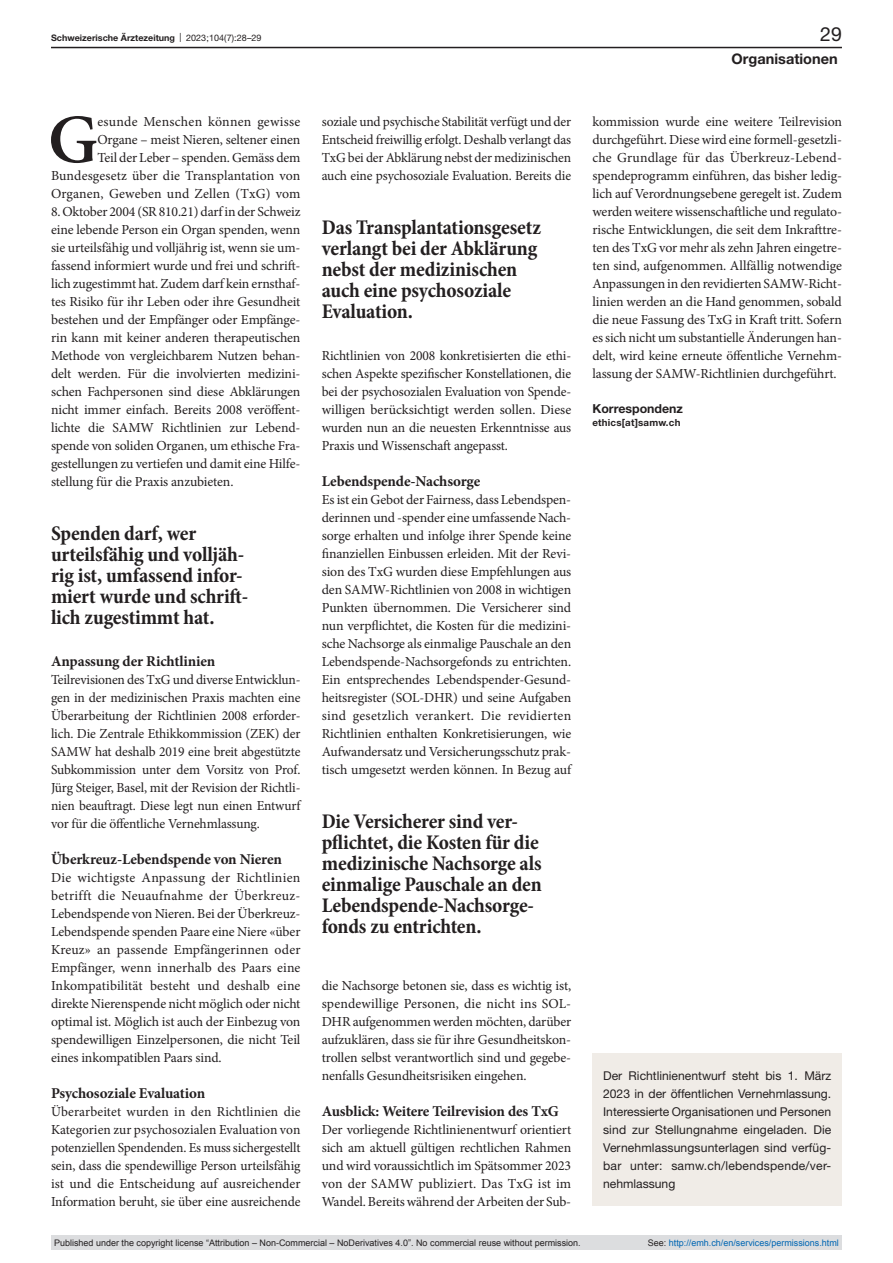
<style>
.page{position:relative;width:893px;height:1263px;background:#fff}
.page>*{position:absolute;margin:0;border:0;box-sizing:border-box;transform-origin:0 0}
.paragraph-initial{font:600 69.15px "Minion Pro";color:#231f20}
.quote{font:700 condensed 21px/21px "Minion Pro";letter-spacing:-.01em;color:#231f20}
.t1{font:19.5px "Helvetica Neue LT Pro";color:#231f20}
.head2{font:700 15px "Minion Pro";letter-spacing:-.01em;color:#231f20}
.t2{font:700 14.55px "Helvetica Neue LT Pro";color:#231f20}
.paragraph{font:13.8px/18px "Minion Pro";letter-spacing:-.01em;color:#231f20;text-align:justify}
.paragraph-initial-2{font:13.8px/18px "Minion Pro";letter-spacing:-.005em;color:#231f20;text-align:right}
.correspondence-head{font:700 12.3px "Helvetica Neue LT Pro";color:#231f20}
.box-paragraph{font:12.15px/18px "Helvetica Neue LT Pro";letter-spacing:.02em;color:#231f20;text-align:justify}
.correspondence-e-mai{font:700 9.75px "Helvetica Neue LT Pro";letter-spacing:.02em;color:#231f20}
.t3{font:9px "Arial";color:#231f20}
.t4{font:9px "Arial";color:#0066b3}
.t5{font:700 9px "Helvetica Neue LT Pro";color:#231f20}
.s1{font-weight:400}
.s2{color:#231f20}
</style>
<div class="page">
<div style="left:592px;top:1053px;width:250px;height:153px;background:#f0ece7"></div>
<hr style="left:51px;top:47px;width:791px;height:1px;background:#231f20">
<div style="left:51px;top:1235px;width:791px;height:15px;background:#dcdddf"></div>
<p class="t5" style="left:51px;top:32px;width:212px">Schweizerische Ärztezeitung <span class="s1">| 2023;104(7):28–29</span></p>
<h3 class="t1" style="left:820px;top:22px;width:23px">29</h3>
<p class="paragraph-initial" style="left:48px;top:92px;width:52px">G</p>
<p class="paragraph-initial-2" style="left:51px;top:113px;width:251px">esunde Menschen können gewisse<br>Organe – meist Nieren, seltener einen<br>Teil der Leber – spenden. Gemäss dem Bundesgesetz über die Transplantation von Organen, Geweben und Zellen (TxG) vom</p>
<p class="paragraph-initial-2" style="left:51px;top:203px;width:251px;text-align:justify">8. Oktober 2004 (SR 810.21) darf in der Schweiz eine lebende Person ein Organ spenden, wenn sie urteilsfähig und volljährig ist, wenn sie um&shy;fassend informiert wurde und frei und schrift&shy;lich zugestimmt hat. Zudem darf kein ernsthaf&shy;tes Risiko für ihr Leben oder ihre Gesundheit bestehen und der Empfänger oder Empfänge&shy;rin kann mit keiner anderen therapeutischen Methode von vergleichbarem Nutzen behan&shy;delt werden. Für die involvierten medizini&shy;schen Fachpersonen sind diese Abklärungen nicht immer einfach. Bereits 2008 veröffent&shy;lichte die SAMW Richtlinien zur Lebend&shy;spende von soliden Organen, um ethische Fra&shy;gestellungen zu vertiefen und damit eine Hilfe&shy;stellung für die Praxis anzubieten.</p>
<p class="quote" style="left:51px;top:524px;width:199px">Spenden darf, wer urteilsfähig und volljäh&shy;rig ist, umfassend infor&shy;miert wurde und schrift&shy;lich zugestimmt hat.</p>
<p class="head2" style="left:51px;top:651px;width:166px">Anpassung der Richtlinien</p>
<p class="paragraph" style="left:51px;top:671px;width:251px">Teilrevisionen des TxG und diverse Entwicklun&shy;gen in der medizinischen Praxis machten eine Überarbeitung der Richtlinien 2008 erforder&shy;lich. Die Zentrale Ethikkommission (ZEK) der SAMW hat deshalb 2019 eine breit abgestützte Subkommission unter dem Vorsitz von Prof.<br>Jürg Steiger, Basel, mit der Revision der Richtli&shy;nien beauftragt. Diese legt nun einen Entwurf vor für die öffentliche Vernehmlassung.</p>
<p class="head2" style="left:51px;top:849px;width:232px">Überkreuz-Lebendspende von Nieren</p>
<p class="paragraph" style="left:51px;top:869px;width:251px">Die wichtigste Anpassung der Richtlinien betrifft die Neuaufnahme der Überkreuz-Lebendspende von Nieren. Bei der Überkreuz-Lebendspende spenden Paare eine Niere «über Kreuz» an passende Empfängerinnen oder Empfänger, wenn innerhalb des Paars eine Inkompatibilität besteht und deshalb eine direkte Nierenspende nicht möglich oder nicht optimal ist. Möglich ist auch der Einbezug von spendewilligen Einzelpersonen, die nicht Teil eines inkompatiblen Paars sind.</p>
<p class="head2" style="left:51px;top:1083px;width:156px">Psychosoziale Evaluation</p>
<p class="paragraph" style="left:51px;top:1103px;width:251px">Überarbeitet wurden in den Richtlinien die Kategorien zur psychosozialen Evaluation von potenziellen Spendenden. Es muss sichergestellt sein, dass die spendewillige Person urteilsfähig ist und die Entscheidung auf ausreichender Information beruht, sie über eine ausreichende</p>
<p class="paragraph" style="left:322px;top:113px;width:251px">soziale und psychische Stabilität verfügt und der Entscheid freiwillig erfolgt. Deshalb verlangt das TxG bei der Abklärung nebst der medizinischen auch eine psychosoziale Evaluation. Bereits die</p>
<p class="quote" style="left:322px;top:218px;width:221px">Das Transplantationsgesetz verlangt bei der Abklärung nebst der medizinischen auch eine psychosoziale<br>Evaluation.</p>
<p class="paragraph" style="left:322px;top:347px;width:251px">Richtlinien von 2008 konkretisierten die ethi&shy;schen Aspekte spezifischer Konstellationen, die bei der psychosozialen Evaluation von Spende&shy;willigen berücksichtigt werden sollen. Diese wurden nun an die neuesten Erkenntnisse aus Praxis und Wissenschaft angepasst.</p>
<p class="head2" style="left:322px;top:471px;width:160px">Lebendspende-Nachsorge</p>
<p class="paragraph" style="left:322px;top:491px;width:251px">Es ist ein Gebot der Fairness, dass Lebendspen&shy;derinnen und -spender eine umfassende Nach&shy;sorge erhalten und infolge ihrer Spende keine finanziellen Einbussen erleiden. Mit der Revi&shy;sion des TxG wurden diese Empfehlungen aus den SAMW-Richtlinien von 2008 in wichtigen Punkten übernommen. Die Versicherer sind nun verpflichtet, die Kosten für die medizini&shy;sche Nachsorge als einmalige Pauschale an den Lebendspende-Nachsorgefonds zu entrichten.<br>Ein entsprechendes Lebendspender-Gesund&shy;heitsregister (SOL-DHR) und seine Aufgaben sind gesetzlich verankert. Die revidierten Richtlinien enthalten Konkretisierungen, wie Aufwandersatz und Versicherungsschutz prak&shy;tisch umgesetzt werden können. In Bezug auf</p>
<p class="quote" style="left:322px;top:812px;width:222px">Die Versicherer sind ver&shy;pflichtet, die Kosten für die medizinische Nachsorge als einmalige Pauschale an den<br>Lebendspende-Nachsorge&shy;fonds zu entrichten.</p>
<p class="paragraph" style="left:322px;top:977px;width:251px">die Nachsorge betonen sie, dass es wichtig ist, spendewillige Personen, die nicht ins SOL-DHR aufgenommen werden möchten, darüber aufzuklären, dass sie für ihre Gesundheitskon&shy;trollen selbst verantwortlich sind und gegebe&shy;nenfalls Gesundheitsrisiken eingehen.</p>
<p class="head2" style="left:322px;top:1101px;width:239px">Ausblick: Weitere Teilrevision des TxG</p>
<p class="paragraph" style="left:322px;top:1121px;width:251px">Der vorliegende Richtlinienentwurf orientiert sich am aktuell gültigen rechtlichen Rahmen und wird voraussichtlich im Spätsommer 2023 von der SAMW publiziert. Das TxG ist im Wandel. Bereits während der Arbeiten der Sub-</p>
<p class="t2" style="left:732px;top:49px;width:108px">Organisationen</p>
<p class="paragraph" style="left:592px;top:113px;width:251px">kommission wurde eine weitere Teilrevision durchgeführt. Diese wird eine formell-gesetzli&shy;che Grundlage für das Überkreuz-Lebend&shy;spendeprogramm einführen, das bisher ledig&shy;lich auf Verordnungsebene geregelt ist. Zudem werden weitere wissenschaftliche und regulato&shy;rische Entwicklungen, die seit dem Inkrafttre&shy;ten des TxG vor mehr als zehn Jahren eingetre&shy;ten sind, aufgenommen. Allfällig notwendige Anpassungen in den revidierten SAMW-Richt&shy;linien werden an die Hand genommen, sobald die neue Fassung des TxG in Kraft tritt. Sofern es sich nicht um substantielle Änderungen han&shy;delt, wird keine erneute öffentliche Vernehm&shy;lassung der SAMW-Richtlinien durchgeführt.</p>
<p class="correspondence-head" style="left:592px;top:400px;width:92px">Korrespondenz</p>
<p class="correspondence-e-mai" style="left:592px;top:416px;width:89px">ethics[at]samw.ch</p>
<p class="box-paragraph" style="left:603px;top:1066px;width:230px">Der Richtlinienentwurf steht bis 1. März 2023 in der öffentlichen Vernehmlassung.<br>Interessierte Organisationen und Personen sind zur Stellungnahme eingeladen. Die Vernehmlassungsunterlagen sind verfüg&shy;bar unter: samw.ch/lebendspende/ver&shy;nehmlassung</p>
<p class="t3" style="left:54px;top:1237px;width:528px">Published under the copyright license “Attribution – Non-Commercial – NoDerivatives 4.0”. No commercial reuse without permission.</p>
<p class="t4" style="left:648px;top:1237px;width:193px"><span class="s2">See:</span> http://emh.ch/en/services/permissions.html</p>
</div>
